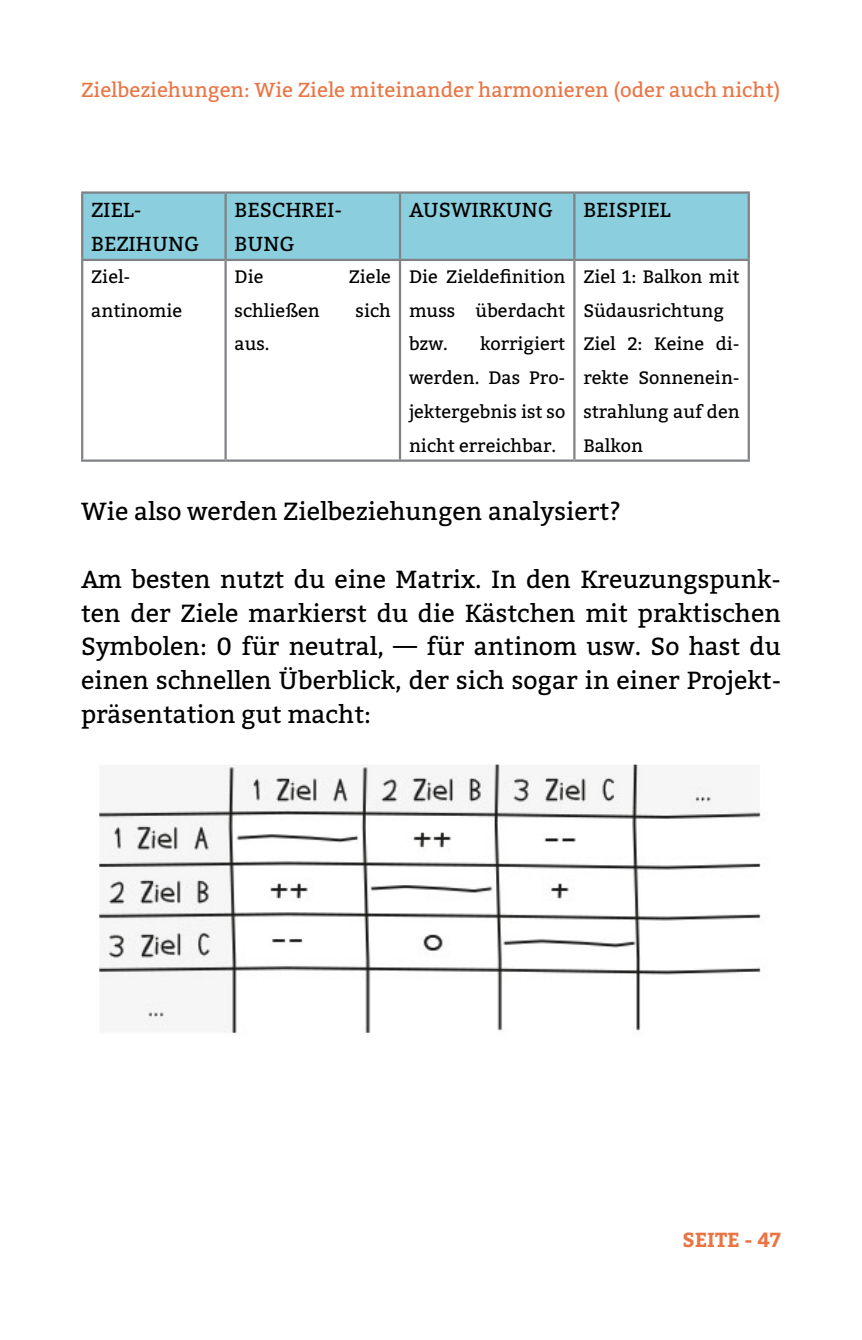
<style>
.page{position:relative;width:862px;height:1340px;background:#fff}
.page>*{position:absolute;margin:0;border:0;box-sizing:border-box;transform-origin:0 0}
.t1{font:24.75px/33.8px "Bitter";color:#000;text-align:justify}
.t2{font:20.25px "Bitter";color:#ea7544}
.t3{font:20.25px/33.8px "Bitter";color:#000}
.t4{font:700 20.25px "Bitter";color:#ea7544}
.t5{font:18px/33.8px "Bitter";color:#000}
</style>
<div class="page">
<div style="left:83px;top:194px;width:664px;height:65px;background:#8bcedd"></div>
<hr style="left:81px;top:191px;width:144px;height:3px;background:#808285">
<hr style="left:81px;top:194px;width:2px;height:65px;background:#808285">
<hr style="left:225px;top:191px;width:175px;height:3px;background:#808285">
<hr style="left:224px;top:194px;width:2px;height:65px;background:#808285">
<hr style="left:400px;top:191px;width:174px;height:3px;background:#808285">
<hr style="left:398px;top:194px;width:3px;height:65px;background:#808285">
<hr style="left:574px;top:191px;width:175px;height:3px;background:#808285">
<hr style="left:573px;top:194px;width:2px;height:65px;background:#808285">
<hr style="left:747px;top:194px;width:2px;height:65px;background:#808285">
<hr style="left:81px;top:259px;width:144px;height:2px;background:#808285">
<hr style="left:225px;top:259px;width:175px;height:2px;background:#808285">
<hr style="left:400px;top:259px;width:174px;height:2px;background:#808285">
<hr style="left:574px;top:259px;width:175px;height:2px;background:#808285">
<hr style="left:81px;top:261px;width:2px;height:198px;background:#808285">
<hr style="left:224px;top:261px;width:2px;height:198px;background:#808285">
<hr style="left:398px;top:261px;width:3px;height:198px;background:#808285">
<hr style="left:573px;top:261px;width:2px;height:198px;background:#808285">
<hr style="left:747px;top:261px;width:2px;height:198px;background:#808285">
<hr style="left:81px;top:459px;width:144px;height:3px;background:#808285">
<hr style="left:225px;top:459px;width:175px;height:3px;background:#808285">
<hr style="left:400px;top:459px;width:174px;height:3px;background:#808285">
<hr style="left:574px;top:459px;width:175px;height:3px;background:#808285">
<img style="left:99px;top:764px;width:662px;height:269px">
<p class="t2" style="left:81px;top:75px;width:700px">Zielbeziehungen: Wie Ziele miteinander harmonieren (oder auch nicht)</p>
<p class="t3" style="left:91px;top:192px;width:109px">ZIEL-<br>BEZIHUNG</p>
<p class="t3" style="left:234px;top:192px;width:109px">BESCHREI-<br>BUNG</p>
<p class="t3" style="left:409px;top:192px;width:146px">AUSWIRKUNG</p>
<p class="t3" style="left:583px;top:192px;width:89px">BEISPIEL</p>
<p class="t5" style="left:91px;top:259px;width:92px">Ziel&shy;antinomie</p>
<p class="t5" style="left:234px;top:259px;width:30px">Die</p>
<p class="t5" style="left:348px;top:259px;width:44px">Ziele</p>
<p class="t5" style="left:409px;top:259px;width:158px;text-align:justify">Die Zieldefinition muss überdacht bzw.</p>
<p class="t5" style="left:583px;top:259px;width:158px">Ziel 1: Balkon mit<br>Südausrichtung<br>Ziel 2: Keine di&shy;rekte Sonnenein&shy;strahlung auf den<br>Balkon</p>
<p class="t5" style="left:234px;top:293px;width:87px">schließen</p>
<p class="t5" style="left:355px;top:293px;width:37px">sich</p>
<p class="t5" style="left:234px;top:326px;width:36px">aus.</p>
<p class="t5" style="left:409px;top:326px;width:158px;text-align:justify;text-indent:71px">korrigiert werden. Das Pro&shy;jektergebnis ist so nicht erreichbar.</p>
<p class="t1" style="left:81px;top:494px;width:541px">Wie also werden Zielbeziehungen analysiert?</p>
<p class="t1" style="left:81px;top:561px;width:701px">Am besten nutzt du eine Matrix. In den Kreuzungspunk&shy;ten der Ziele markierst du die Kästchen mit praktischen Symbolen: 0 für neutral, — für antinom usw. So hast du einen schnellen Überblick, der sich sogar in einer Projekt&shy;präsentation gut macht:</p>
<p class="t4" style="left:682px;top:1224px;width:100px">SEITE - 47</p>
</div>
